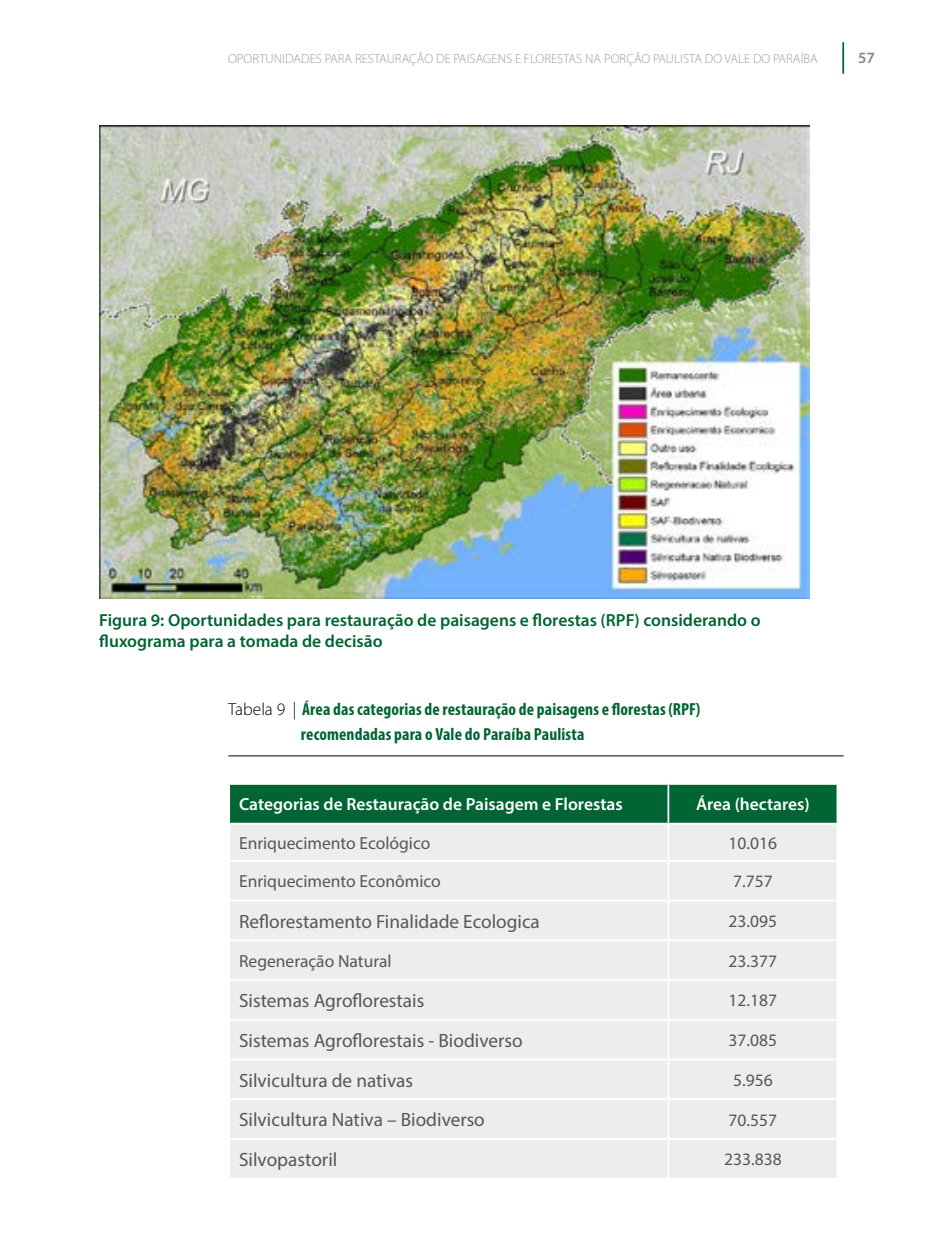
<style>
.page{position:relative;width:943px;height:1241px;background:#fff}
.page>*{position:absolute;margin:0;border:0;box-sizing:border-box;transform-origin:0 0}
.t1{font:19.25px "Myriad Pro";color:#575756}
.t2{font:17.5px "Myriad Pro";color:#575756}
.t3{font:600 17.5px/21px "Myriad Pro";color:#006533}
.t4{font:700 condensed 17.5px/24.5px "Myriad Pro";letter-spacing:.005em;color:#006533}
.t5{font:600 17.5px "Myriad Pro";color:#fff}
.t6{font:600 15.75px "Myriad Pro";color:#878787}
.t7{font:300 13.12px "Myriad Pro";letter-spacing:.005em;color:#9d9d9c}
.s1{font-weight:300;font-stretch:normal;color:#000}
</style>
<div class="page">
<hr style="left:842px;top:42px;width:2px;height:32px;background:#006533">
<img style="left:99px;top:125px;width:710px;height:473px">
<hr style="left:228px;top:755px;width:615px;height:1px;background:#000">
<div style="left:230px;top:784px;width:606px;height:38px;background:#006533"></div>
<div style="left:230px;top:825px;width:606px;height:352px;background:#ededed"></div>
<hr style="left:667px;top:784px;width:2px;height:38px;background:#fff">
<hr style="left:667px;top:824px;width:2px;height:35px;background:#fff">
<hr style="left:228px;top:859px;width:440px;height:2px;background:#fff">
<hr style="left:668px;top:859px;width:170px;height:2px;background:#fff">
<hr style="left:667px;top:861px;width:2px;height:38px;background:#fff">
<hr style="left:228px;top:899px;width:440px;height:2px;background:#fff">
<hr style="left:668px;top:899px;width:170px;height:2px;background:#fff">
<hr style="left:667px;top:901px;width:2px;height:38px;background:#fff">
<hr style="left:228px;top:939px;width:440px;height:2px;background:#fff">
<hr style="left:668px;top:939px;width:170px;height:2px;background:#fff">
<hr style="left:667px;top:941px;width:2px;height:38px;background:#fff">
<hr style="left:228px;top:979px;width:440px;height:1px;background:#fff">
<hr style="left:668px;top:979px;width:170px;height:1px;background:#fff">
<hr style="left:667px;top:980px;width:2px;height:38px;background:#fff">
<hr style="left:228px;top:1018px;width:440px;height:2px;background:#fff">
<hr style="left:668px;top:1018px;width:170px;height:2px;background:#fff">
<hr style="left:667px;top:1020px;width:2px;height:38px;background:#fff">
<hr style="left:228px;top:1058px;width:440px;height:2px;background:#fff">
<hr style="left:668px;top:1058px;width:170px;height:2px;background:#fff">
<hr style="left:667px;top:1060px;width:2px;height:38px;background:#fff">
<hr style="left:228px;top:1098px;width:440px;height:1px;background:#fff">
<hr style="left:668px;top:1098px;width:170px;height:1px;background:#fff">
<hr style="left:667px;top:1099px;width:2px;height:38px;background:#fff">
<hr style="left:228px;top:1137px;width:440px;height:2px;background:#fff">
<hr style="left:668px;top:1137px;width:170px;height:2px;background:#fff">
<hr style="left:667px;top:1139px;width:2px;height:38px;background:#fff">
<p class="t7" style="left:228px;top:51px;width:591px">OPORTUNIDADES PARA RESTAURAÇÃO DE PAISAGENS E FLORESTAS NA PORÇÃO PAULISTA DO VALE DO PARAÍBA</p>
<p class="t6" style="left:858px;top:48px;width:18px">57</p>
<p class="t3" style="left:99px;top:608px;width:662px">Figura 9: Oportunidades para restauração de paisagens e florestas (RPF) considerando o fluxograma para a tomada de decisão</p>
<p class="t4" style="left:301px;top:696px;width:401px;text-indent:-73px"><span class="s1">Tabela 9 |</span> Área das categorias de restauração de paisagens e florestas (RPF) recomendadas para o Vale do Paraíba Paulista</p>
<p class="t5" style="left:239px;top:793px;width:385px">Categorias de Restauração de Paisagem e Florestas</p>
<p class="t5" style="left:696px;top:793px;width:115px">Área (hectares)</p>
<p class="t2" style="left:239px;top:832px;width:193px">Enriquecimento Ecológico</p>
<p class="t2" style="left:728px;top:832px;width:50px">10.016</p>
<p class="t2" style="left:239px;top:870px;width:203px">Enriquecimento Econômico</p>
<p class="t2" style="left:733px;top:870px;width:41px">7.757</p>
<p class="t1" style="left:239px;top:909px;width:302px">Reflorestamento Finalidade Ecologica</p>
<p class="t2" style="left:728px;top:910px;width:50px">23.095</p>
<p class="t2" style="left:239px;top:949px;width:154px">Regeneração Natural</p>
<p class="t2" style="left:728px;top:949px;width:50px">23.377</p>
<p class="t1" style="left:239px;top:988px;width:187px">Sistemas Agroflorestais</p>
<p class="t2" style="left:728px;top:989px;width:50px">12.187</p>
<p class="t1" style="left:239px;top:1028px;width:285px">Sistemas Agroflorestais - Biodiverso</p>
<p class="t2" style="left:728px;top:1029px;width:50px">37.085</p>
<p class="t1" style="left:239px;top:1068px;width:176px">Silvicultura de nativas</p>
<p class="t2" style="left:733px;top:1069px;width:41px">5.956</p>
<p class="t1" style="left:239px;top:1107px;width:247px">Silvicultura Nativa – Biodiverso</p>
<p class="t2" style="left:728px;top:1108px;width:50px">70.557</p>
<p class="t1" style="left:239px;top:1147px;width:100px">Silvopastoril</p>
<p class="t2" style="left:724px;top:1148px;width:59px">233.838</p>
</div>
